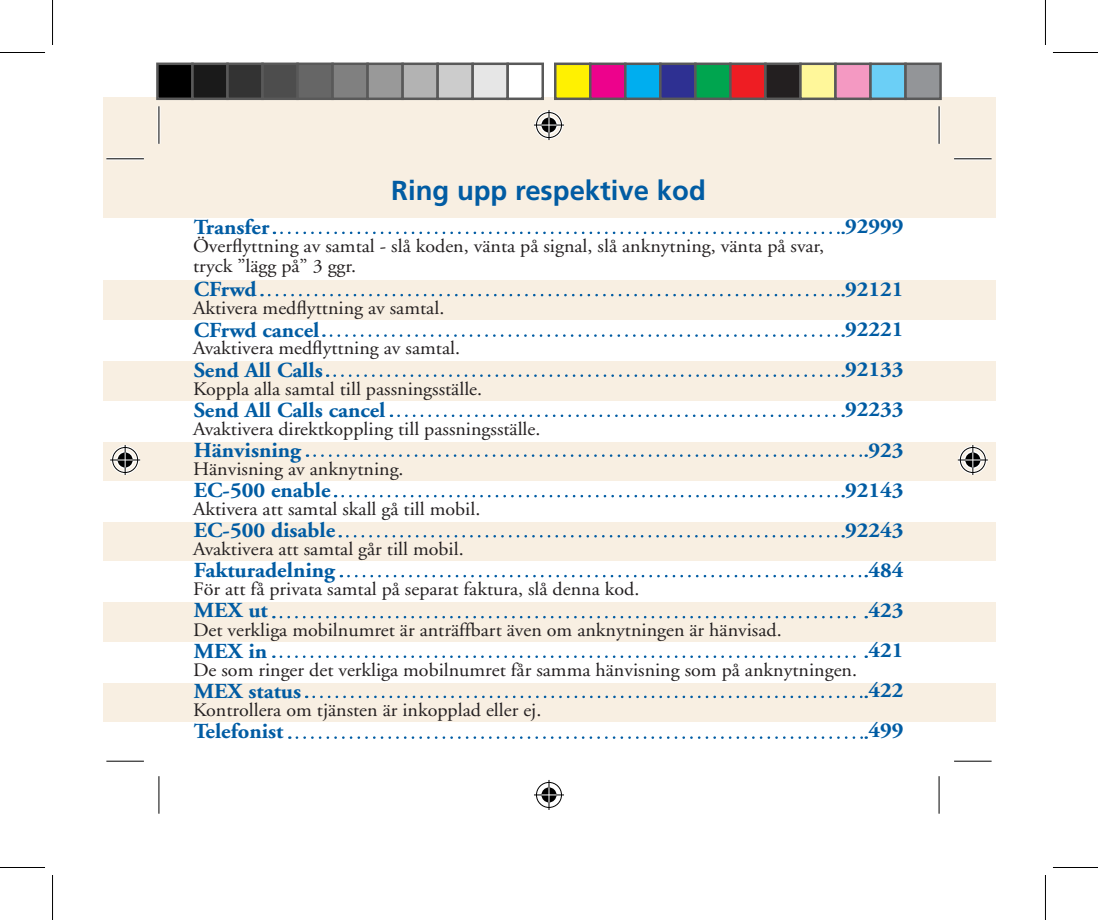
<style>
.page{position:relative;width:1098px;height:920px;background:#fff}
.page>*{position:absolute;margin:0;border:0;box-sizing:border-box;transform-origin:0 0}
.t1{font:700 27.5px "Frutiger";color:#015ca3}
.t2{font:700 21.5px/40px "Adobe Garamond";color:#015ca3;scale:1.05 1}
.t3{font:19px/40.2px "Adobe Garamond";color:#231f20;scale:1.05 1}
</style>
<div class="page">
<div style="left:103px;top:97px;width:892px;height:716px;background:#f8efe2"></div>
<div style="left:103px;top:401px;width:892px;height:40px;background:#fff"></div>
<div style="left:103px;top:481px;width:892px;height:41px;background:#fff"></div>
<div style="left:103px;top:562px;width:892px;height:40px;background:#fff"></div>
<div style="left:103px;top:642px;width:892px;height:40px;background:#fff"></div>
<div style="left:103px;top:321px;width:892px;height:40px;background:#fff"></div>
<div style="left:103px;top:218px;width:892px;height:61px;background:#fff"></div>
<div style="left:103px;top:722px;width:892px;height:99px;background:#fff"></div>
<svg style="left:281px;top:232px;width:562px;height:2px"></svg>
<svg style="left:331px;top:334px;width:512px;height:3px"></svg>
<svg style="left:334px;top:374px;width:509px;height:3px"></svg>
<svg style="left:398px;top:415px;width:445px;height:2px"></svg>
<svg style="left:314px;top:454px;width:552px;height:3px"></svg>
<svg style="left:342px;top:495px;width:501px;height:2px"></svg>
<svg style="left:347px;top:535px;width:496px;height:2px"></svg>
<svg style="left:348px;top:575px;width:518px;height:2px"></svg>
<svg style="left:281px;top:616px;width:585px;height:2px"></svg>
<svg style="left:281px;top:655px;width:585px;height:3px"></svg>
<svg style="left:313px;top:696px;width:553px;height:2px"></svg>
<svg style="left:297px;top:736px;width:569px;height:3px"></svg>
<svg style="left:269px;top:294px;width:574px;height:2px"></svg>
<hr style="left:106px;top:157px;width:38px;height:3px;background:#fff">
<hr style="left:953px;top:157px;width:38px;height:3px;background:#fff">
<hr style="left:157px;top:106px;width:3px;height:38px;background:#fff">
<hr style="left:937px;top:106px;width:3px;height:38px;background:#fff">
<hr style="left:106px;top:158px;width:38px;height:1px;background:#000">
<hr style="left:953px;top:158px;width:38px;height:1px;background:#000">
<hr style="left:106px;top:761px;width:38px;height:1px;background:#000">
<hr style="left:953px;top:761px;width:38px;height:1px;background:#000">
<hr style="left:158px;top:106px;width:1px;height:38px;background:#000">
<hr style="left:158px;top:776px;width:1px;height:38px;background:#000">
<hr style="left:938px;top:106px;width:1px;height:38px;background:#000">
<hr style="left:938px;top:776px;width:1px;height:38px;background:#000">
<hr style="left:0;top:52px;width:45px;height:1px;background:#000">
<hr style="left:1052px;top:52px;width:45px;height:1px;background:#000">
<hr style="left:0;top:867px;width:45px;height:1px;background:#000">
<hr style="left:1052px;top:867px;width:45px;height:1px;background:#000">
<hr style="left:52px;top:0;width:1px;height:45px;background:#000">
<hr style="left:52px;top:875px;width:1px;height:45px;background:#000">
<hr style="left:1044px;top:0;width:1px;height:45px;background:#000">
<hr style="left:1044px;top:875px;width:1px;height:45px;background:#000">
<div style="left:535px;top:111px;width:28px;height:28px;border:3px solid #fff;border-radius:50%"></div>
<svg style="left:534px;top:123px;width:30px;height:4px"></svg>
<hr style="left:547px;top:110px;width:3px;height:30px;background:#fff">
<div style="left:540px;top:116px;width:18px;height:18px;border:3px solid #fff;border-radius:50%"></div>
<div style="left:536px;top:112px;width:25px;height:26px;border:1px solid #000;border-radius:50%"></div>
<hr style="left:534px;top:125px;width:30px;height:1px;background:#000">
<hr style="left:548px;top:110px;width:1px;height:30px;background:#000">
<svg style="left:541px;top:118px;width:15px;height:15px"></svg>
<div style="left:535px;top:781px;width:28px;height:28px;border:3px solid #fff;border-radius:50%"></div>
<hr style="left:534px;top:793px;width:30px;height:3px;background:#fff">
<hr style="left:547px;top:780px;width:3px;height:30px;background:#fff">
<div style="left:540px;top:786px;width:18px;height:18px;border:3px solid #fff;border-radius:50%"></div>
<div style="left:536px;top:782px;width:25px;height:26px;border:1px solid #000;border-radius:50%"></div>
<hr style="left:534px;top:794px;width:30px;height:1px;background:#000">
<hr style="left:548px;top:780px;width:1px;height:30px;background:#000">
<svg style="left:541px;top:787px;width:15px;height:15px"></svg>
<div style="left:111px;top:446px;width:28px;height:28px;border:3px solid #fff;border-radius:50%"></div>
<svg style="left:110px;top:458px;width:30px;height:4px"></svg>
<svg style="left:123px;top:445px;width:4px;height:30px"></svg>
<div style="left:116px;top:451px;width:18px;height:18px;border:3px solid #fff;border-radius:50%"></div>
<div style="left:112px;top:447px;width:26px;height:26px;border:1px solid #000;border-radius:50%"></div>
<hr style="left:110px;top:460px;width:30px;height:1px;background:#000">
<hr style="left:125px;top:445px;width:1px;height:30px;background:#000">
<svg style="left:118px;top:452px;width:15px;height:15px"></svg>
<div style="left:958px;top:446px;width:28px;height:28px;border:3px solid #fff;border-radius:50%"></div>
<svg style="left:957px;top:458px;width:30px;height:4px"></svg>
<hr style="left:971px;top:445px;width:3px;height:30px;background:#fff">
<div style="left:963px;top:451px;width:18px;height:18px;border:3px solid #fff;border-radius:50%"></div>
<div style="left:959px;top:447px;width:26px;height:26px;border:1px solid #000;border-radius:50%"></div>
<hr style="left:957px;top:460px;width:30px;height:1px;background:#000">
<hr style="left:972px;top:445px;width:1px;height:30px;background:#000">
<svg style="left:965px;top:452px;width:15px;height:15px"></svg>
<div style="left:157px;top:64px;width:35px;height:35px;background:#000"></div>
<div style="left:156px;top:63px;width:38px;height:37px;border:2px solid #595959"></div>
<div style="left:192px;top:64px;width:35px;height:35px;background:#1a1a1a"></div>
<div style="left:191px;top:63px;width:38px;height:37px;border:2px solid #595959"></div>
<div style="left:227px;top:64px;width:35px;height:35px;background:#333"></div>
<div style="left:226px;top:63px;width:38px;height:37px;border:2px solid #595959"></div>
<div style="left:262px;top:64px;width:35px;height:35px;background:#4d4d4d"></div>
<div style="left:261px;top:63px;width:38px;height:37px;border:2px solid #595959"></div>
<div style="left:297px;top:64px;width:35px;height:35px;background:#666"></div>
<div style="left:296px;top:63px;width:38px;height:37px;border:2px solid #595959"></div>
<div style="left:332px;top:64px;width:35px;height:35px;background:#808080"></div>
<div style="left:331px;top:63px;width:38px;height:37px;border:2px solid #595959"></div>
<div style="left:367px;top:64px;width:35px;height:35px;background:#999"></div>
<div style="left:366px;top:63px;width:38px;height:37px;border:2px solid #595959"></div>
<div style="left:402px;top:64px;width:35px;height:35px;background:#b3b3b3"></div>
<div style="left:401px;top:63px;width:38px;height:37px;border:2px solid #595959"></div>
<div style="left:437px;top:64px;width:35px;height:35px;background:#ccc"></div>
<div style="left:436px;top:63px;width:38px;height:37px;border:2px solid #595959"></div>
<div style="left:472px;top:64px;width:35px;height:35px;background:#e6e6e6"></div>
<div style="left:471px;top:63px;width:38px;height:37px;border:2px solid #595959"></div>
<div style="left:506px;top:63px;width:38px;height:37px;border:2px solid #595959"></div>
<div style="left:555px;top:64px;width:35px;height:35px;background:#fff101"></div>
<div style="left:554px;top:63px;width:37px;height:37px;border:2px solid #595959"></div>
<div style="left:590px;top:64px;width:35px;height:35px;background:#ed028c"></div>
<div style="left:589px;top:63px;width:37px;height:37px;border:2px solid #595959"></div>
<div style="left:625px;top:64px;width:35px;height:35px;background:#00aeef"></div>
<div style="left:624px;top:63px;width:37px;height:37px;border:2px solid #595959"></div>
<div style="left:660px;top:64px;width:35px;height:35px;background:#2e3092"></div>
<div style="left:659px;top:63px;width:37px;height:37px;border:2px solid #595959"></div>
<div style="left:695px;top:64px;width:35px;height:35px;background:#00a54f"></div>
<div style="left:694px;top:63px;width:37px;height:37px;border:2px solid #595959"></div>
<div style="left:730px;top:64px;width:35px;height:35px;background:#ee1d23"></div>
<div style="left:729px;top:63px;width:37px;height:37px;border:2px solid #595959"></div>
<div style="left:765px;top:64px;width:35px;height:35px;background:#231f20"></div>
<div style="left:764px;top:63px;width:37px;height:37px;border:2px solid #595959"></div>
<div style="left:800px;top:64px;width:35px;height:35px;background:#fff79a"></div>
<div style="left:799px;top:63px;width:37px;height:37px;border:2px solid #595959"></div>
<div style="left:835px;top:64px;width:35px;height:35px;background:#f499c2"></div>
<div style="left:834px;top:63px;width:37px;height:37px;border:2px solid #595959"></div>
<div style="left:870px;top:64px;width:35px;height:35px;background:#6bcff6"></div>
<div style="left:869px;top:63px;width:37px;height:37px;border:2px solid #595959"></div>
<div style="left:905px;top:64px;width:35px;height:35px;background:#939598"></div>
<div style="left:904px;top:63px;width:37px;height:37px;border:2px solid #595959"></div>
<p class="t2" style="left:194px;top:207px;width:74px">Transfer</p>
<h1 class="t1" style="left:391px;top:174px;width:316px">Ring upp respektive kod</h1>
<p class="t3" style="left:193px;top:237px;width:602px;line-height:20px">Överflyttning av samtal - slå koden, vänta på signal, slå anknytning, vänta på svar, tryck ”lägg på” 3 ggr.</p>
<p class="t2" style="left:844px;top:207px;width:57px">92999</p>
<p class="t2" style="left:194px;top:270px;width:184px">CFrwd<br>CFrwd cancel<br>Send All Calls<br>Send All Calls cancel<br>Hänvisning<br>EC-500 enable<br>EC-500 disable<br>Fakturadelning<br>MEX ut<br>MEX in<br>MEX status<br>Telefonist</p>
<p class="t2" style="left:844px;top:269px;width:57px;text-align:right">92121<br>92221<br>92133<br>92233<br>923<br>92143<br>92243<br>484<br>423<br>421<br>422<br>499</p>
<p class="t3" style="left:193px;top:289px;width:241px">Aktivera medflyttning av samtal.</p>
<p class="t3" style="left:193px;top:329px;width:256px">Avaktivera medflyttning av samtal.</p>
<p class="t3" style="left:193px;top:369px;width:332px">Koppla alla samtal till passningsställe.<br>Avaktivera direktkoppling till passningsställe.<br>Hänvisning av anknytning.</p>
<p class="t3" style="left:193px;top:489px;width:275px">Aktivera att samtal skall gå till mobil.<br>Avaktivera att samtal går till mobil.</p>
<p class="t3" style="left:193px;top:570px;width:633px">För att få privata samtal på separat faktura, slå denna kod.<br>Det verkliga mobilnumret är anträffbart även om anknytningen är hänvisad.<br>De som ringer det verkliga mobilnumret får samma hänvisning som på anknytningen.<br>Kontrollera om tjänsten är inkopplad eller ej.</p>
</div>
